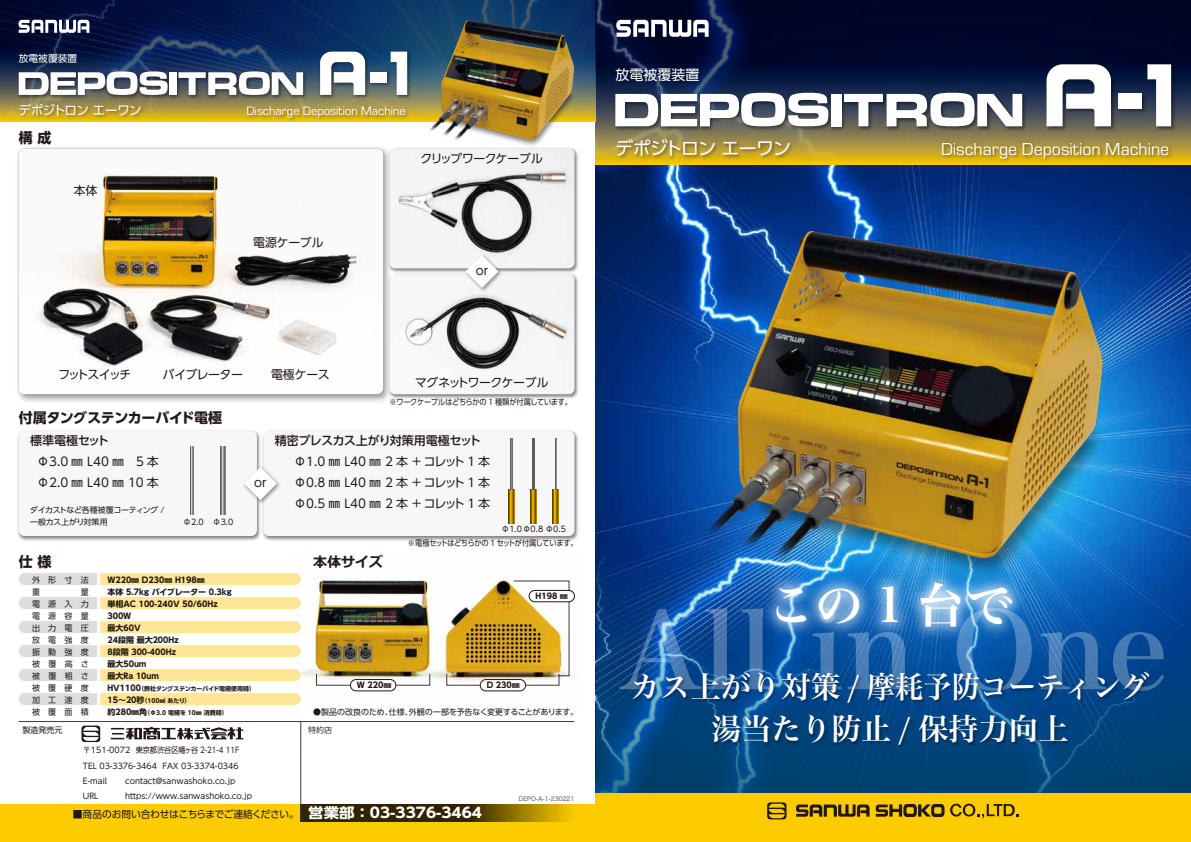
<style>
.page{position:relative;width:1191px;height:842px;background:#fff}
.page>*{position:absolute;margin:0;border:0;box-sizing:border-box;transform-origin:0 0}
.t1{font:106.5px "Hira Min Pro W6";color:#fff}
.t2{font:48px "Hira Min Pro W6";color:#fff}
.t3{font:30px/42px "Hira Min Pro W6";color:#fff;text-align:center}
.t4{font:18px "Eurostile";color:#fff}
.t5{font:18px "BIZ UDP Shin Go";color:#fff}
.t6{font:14px "BIZ UDP Shin Go Bold";color:#221815}
.t7{font:14px "BIZ UDP Shin Go";color:#fff}
.t8{font:700 14px "Meiryo";color:#221815}
.t9{font:12.6px "Eurostile";color:#fff}
.t10{font:12.6px "BIZ UDP Shin Go";color:#fff}
.t11{font:12px/21px "BIZ UDP Shin Go";color:#221815;text-align:justify}
.t12{font:12px "BIZ UDP Shin Go Medium";color:#221815}
.t13{font:10px "BIZ UDP Shin Go";color:#221815}
.t14{font:9.8px "BIZ UDP Shin Go";color:#fff}
.t15{font:8px/12px "BIZ UDP Shin Go";color:#221815}
.t16{font:8px/12px "BIZ UDP Shin Go Bold";color:#221815}
.t17{font:8px "BIZ UDP Shin Go";color:#221815;scale:.9 1}
.t18{font:8px "BIZ UDP Shin Go";color:#3e3a39}
.t19{font:6px/12px "BIZ UDP Shin Go Bold";color:#221815}
.t20{font:6px "Hira Kaku Pro W3";color:#3e3a39}
.s1{font-size:8px}
.s2{font-family:"BIZ UDP Shin Go Bold";font-size:14px;color:#fff}
</style>
<div class="page">
<img style="left:595px;top:165px;width:596px;height:384px">
<svg style="left:595px;top:549px;width:596px;height:244px;background:#054584"></svg>
<div style="left:595px;top:0;width:596px;height:165px;background:#002"></div>
<svg style="left:0;top:0;width:595px;height:48px;background:#072051"></svg>
<div style="left:595px;top:793px;width:596px;height:49px;background:#fccb00"></div>
<img style="left:17px;top:147px;width:369px;height:255px">
<img style="left:19px;top:149px;width:364px;height:245px">
<img style="left:263px;top:430px;width:316px;height:111px">
<div style="left:263px;top:431px;width:311px;height:105px;background:#f7f7f7;border-radius:6px"></div>
<img style="left:17px;top:430px;width:246px;height:111px">
<div style="left:19px;top:431px;width:238px;height:105px;background:#f7f7f7;border-radius:6px"></div>
<img style="left:293px;top:576px;width:282px;height:130px">
<svg style="left:595px;top:63px;width:596px;height:102px;background:#968439"></svg>
<img style="left:612px;top:61px;width:565px;height:72px">
<div style="left:830px;top:94px;width:11px;height:32px;background:#fff"></div>
<svg style="left:615px;top:93px;width:214px;height:34px;background:#b6b9be"></svg>
<svg style="left:844px;top:93px;width:178px;height:33px;background:#adb0b5"></svg>
<div style="left:1118px;top:94px;width:23px;height:15px;background:#fff"></div>
<svg style="left:1046px;top:64px;width:65px;height:62px;background:#bfc2c8"></svg>
<svg style="left:1147px;top:64px;width:24px;height:62px"></svg>
<img style="left:938px;top:137px;width:237px;height:29px">
<svg style="left:616px;top:20px;width:92px;height:17px"></svg>
<svg style="left:18px;top:20px;width:71px;height:13px"></svg>
<img style="left:612px;top:64px;width:94px;height:23px">
<img style="left:612px;top:136px;width:184px;height:27px">
<svg style="left:0;top:48px;width:595px;height:74px;background:#837a3f"></svg>
<img style="left:16px;top:49px;width:398px;height:53px">
<div style="left:169px;top:72px;width:8px;height:23px;background:#fff"></div>
<svg style="left:19px;top:71px;width:149px;height:24px"></svg>
<svg style="left:178px;top:71px;width:125px;height:24px"></svg>
<div style="left:370px;top:72px;width:17px;height:11px;background:#fff"></div>
<svg style="left:320px;top:52px;width:45px;height:43px"></svg>
<svg style="left:390px;top:52px;width:17px;height:43px"></svg>
<img style="left:243px;top:101px;width:169px;height:21px">
<img style="left:16px;top:50px;width:68px;height:20px">
<img style="left:16px;top:101px;width:131px;height:21px">
<img style="left:627px;top:669px;width:528px;height:88px">
<svg style="left:19px;top:573px;width:282px;height:12px;background:#f5e4ac"></svg>
<svg style="left:19px;top:597px;width:282px;height:12px;background:#f5e4ac"></svg>
<svg style="left:19px;top:621px;width:282px;height:12px;background:#f5e4ac"></svg>
<svg style="left:19px;top:645px;width:282px;height:12px;background:#f5e4ac"></svg>
<svg style="left:19px;top:669px;width:282px;height:12px;background:#f5e4ac"></svg>
<svg style="left:19px;top:693px;width:282px;height:12px;background:#f5e4ac"></svg>
<hr style="left:19px;top:721px;width:555px;height:1px;background:#3e3a39">
<svg style="left:111px;top:727px;width:133px;height:12px"></svg>
<svg style="left:81px;top:726px;width:19px;height:16px"></svg>
<div style="left:0;top:804px;width:595px;height:38px;background:#fccb00"></div>
<svg style="left:301px;top:804px;width:269px;height:17px;background:#564200"></svg>
<hr style="left:300px;top:721px;width:1px;height:100px;background:#3e3a39">
<svg style="left:767px;top:802px;width:19px;height:17px"></svg>
<svg style="left:796px;top:804px;width:73px;height:13px"></svg>
<svg style="left:875px;top:804px;width:69px;height:13px"></svg>
<svg style="left:950px;top:804px;width:68px;height:14px"></svg>
<img style="left:729px;top:599px;width:322px;height:80px">
<img style="left:669px;top:208px;width:465px;height:391px">
<img style="left:416px;top:12px;width:170px;height:133px">
<img style="left:386px;top:145px;width:193px;height:126px">
<img style="left:389px;top:149px;width:185px;height:119px">
<img style="left:386px;top:271px;width:193px;height:128px">
<img style="left:389px;top:274px;width:185px;height:120px">
<svg style="left:513px;top:580px;width:56px;height:96px"></svg>
<div style="left:316px;top:674px;width:114px;height:11px;border:1px solid #3e3a39"></div>
<div style="left:446px;top:674px;width:113px;height:11px;border:1px solid #3e3a39"></div>
<div style="left:350px;top:679px;width:46px;height:12px;background:#fff;border-radius:6px"></div>
<div style="left:350px;top:679px;width:46px;height:12px;border:1px solid #221815;border-radius:6px"></div>
<div style="left:480px;top:679px;width:45px;height:12px;background:#fff;border-radius:6px"></div>
<div style="left:480px;top:679px;width:46px;height:12px;border:1px solid #221815;border-radius:6px"></div>
<div style="left:529px;top:590px;width:45px;height:12px;background:#fff;border-radius:6px"></div>
<div style="left:529px;top:590px;width:46px;height:12px;border:1px solid #221815;border-radius:6px"></div>
<svg style="left:190px;top:447px;width:3px;height:68px"></svg>
<svg style="left:220px;top:447px;width:6px;height:68px"></svg>
<svg style="left:508px;top:489px;width:7px;height:34px"></svg>
<hr style="left:511px;top:438px;width:1px;height:51px;background:#8a8a8a">
<svg style="left:530px;top:489px;width:7px;height:34px"></svg>
<hr style="left:533px;top:438px;width:1px;height:51px;background:#605f5f">
<svg style="left:552px;top:489px;width:6px;height:34px"></svg>
<hr style="left:555px;top:438px;width:1px;height:51px;background:#5e5d5c">
<img style="left:462px;top:252px;width:43px;height:42px">
<svg style="left:465px;top:255px;width:33px;height:33px"></svg>
<img style="left:243px;top:464px;width:37px;height:42px">
<svg style="left:244px;top:467px;width:33px;height:33px"></svg>
<p class="t14" style="left:19px;top:54px;width:60px">放電被覆装置</p>
<h3 class="t10" style="left:19px;top:104px;width:124px">デポジトロン エーワン</h3>
<h3 class="t6" style="left:19px;top:131px;width:34px">構 成</h3>
<h3 class="t11" style="left:74px;top:180px;width:25px">本体</h3>
<h3 class="t9" style="left:246px;top:102px;width:161px">Discharge Deposition Machine</h3>
<h3 class="t11" style="left:421px;top:148px;width:123px">クリップワークケーブル</h3>
<h3 class="t11" style="left:253px;top:232px;width:72px">電源ケーブル</h3>
<h3 class="t11" style="left:476px;top:260px;width:14px">or</h3>
<h3 class="t11" style="left:163px;top:364px;width:82px">バイブレーター</h3>
<h3 class="t11" style="left:59px;top:364px;width:74px">フットスイッチ</h3>
<h3 class="t6" style="left:19px;top:410px;width:205px">付属タングステンカーバイド電極</h3>
<h3 class="t12" style="left:30px;top:434px;width:80px">標準電極セット</h3>
<h3 class="t11" style="left:37px;top:451px;width:123px">Φ3.0 ㎜ L40 ㎜ 5 本<br>Φ2.0 ㎜ L40 ㎜ 10 本</h3>
<p class="t15" style="left:30px;top:504px;width:136px">ダイカストなど各種被覆コーティング /一般カス上がり対策用</p>
<p class="t15" style="left:183px;top:516px;width:52px">Φ2.0 Φ3.0</p>
<h3 class="t11" style="left:271px;top:364px;width:60px">電極ケース</h3>
<h3 class="t11" style="left:415px;top:372px;width:135px">マグネットワークケーブル</h3>
<p class="t17" style="left:389px;top:398px;width:201px">※ワークケーブルはどちらかの 1 種類が付属しています。</p>
<h3 class="t11" style="left:254px;top:472px;width:14px">or</h3>
<h3 class="t12" style="left:275px;top:434px;width:207px">精密プレスカス上がり対策用電極セット</h3>
<h3 class="t11" style="left:294px;top:451px;width:197px">Φ1.0 ㎜ L40 ㎜ 2 本 + コレット 1 本Φ0.8 ㎜ L40 ㎜ 2 本 + コレット 1 本Φ0.5 ㎜ L40 ㎜ 2 本 + コレット 1 本</h3>
<p class="t15" style="left:501px;top:523px;width:66px">Φ1.0Φ0.8 Φ0.5</p>
<p class="t17" style="left:408px;top:539px;width:186px">※電極セットはどちらかの 1 セットが付属しています。</p>
<h3 class="t6" style="left:19px;top:555px;width:34px">仕 様</h3>
<h3 class="t8" style="left:313px;top:554px;width:71px">本体サイズ</h3>
<p class="t15" style="left:32px;top:573px;width:58px">外形寸法重</p>
<p class="t15" style="left:32px;top:585px;width:58px;text-align:justify;text-indent:49px">量電源入力電源容量出力電圧放電強度振動強度被覆高さ被覆粗さ被覆硬度加工速度被覆面積</p>
<p class="t16" style="left:107px;top:573px;width:126px">W220㎜ D230㎜ H198㎜<br>本体 5.7kg バイブレーター 0.3kg単相AC 100-240V 50/60Hz<br>300W<br>最大60V<br>24段階 最大200Hz<br>8段階 300-400Hz<br>最大50um<br>最大Ra 10um</p>
<p class="t19" style="left:107px;top:682px;width:146px"><span class="s1">HV1100</span>（弊社タングステンカーバイド電極使用時）<br><span class="s1">15〜20秒</span>（100㎟ あたり）<br><span class="s1">約280㎜角</span>（Φ3.0 電極を 10㎜ 消費時）</p>
<p class="t16" style="left:535px;top:590px;width:34px">H198 ㎜</p>
<p class="t16" style="left:357px;top:679px;width:36px">W 220㎜</p>
<p class="t16" style="left:487px;top:679px;width:35px">D 230㎜</p>
<p class="t15" style="left:313px;top:706px;width:263px">●製品の改良のため、仕様、外観の一部を予告なく変更することがあります。</p>
<p class="t15" style="left:22px;top:724px;width:42px">製造発売元</p>
<p class="t18" style="left:308px;top:726px;width:25px">特約店</p>
<p class="t15" style="left:83px;top:744px;width:158px">〒151-0072　東京都渋谷区幡ヶ谷 2-21-4 11F</p>
<p class="t15" style="left:83px;top:775px;width:26px">E-mail</p>
<p class="t15" style="left:125px;top:775px;width:112px">contact@sanwashoko.co.jp</p>
<p class="t15" style="left:83px;top:790px;width:17px">URL</p>
<p class="t15" style="left:125px;top:790px;width:128px">https://www.sanwashoko.co.jp</p>
<p class="t15" style="left:83px;top:760px;width:157px">TEL 03-3376-3464　FAX 03-3374-0346</p>
<p class="t13" style="left:73px;top:809px;width:411px">■商品のお問い合わせはこちらまでご連絡ください。 <span class="s2">営業部： 03-3376-3464</span></p>
<p class="t20" style="left:519px;top:793px;width:57px">DEPO-A-1-230221</p>
<h3 class="t7" style="left:615px;top:67px;width:85px">放電被覆装置</h3>
<h3 class="t5" style="left:615px;top:139px;width:177px">デポジトロン エーワン</h3>
<h3 class="t4" style="left:941px;top:137px;width:230px">Discharge Deposition Machine</h3>
<h2 class="t2" style="left:767px;top:563px;width:247px">この 1 台で</h2>
<h1 class="t1" style="left:618px;top:557px;width:551px">All in One</h1>
<h3 class="t3" style="left:630px;top:664px;width:520px">カス上がり対策 / 摩耗予防コーティング湯当たり防止 / 保持力向上</h3>
</div>
